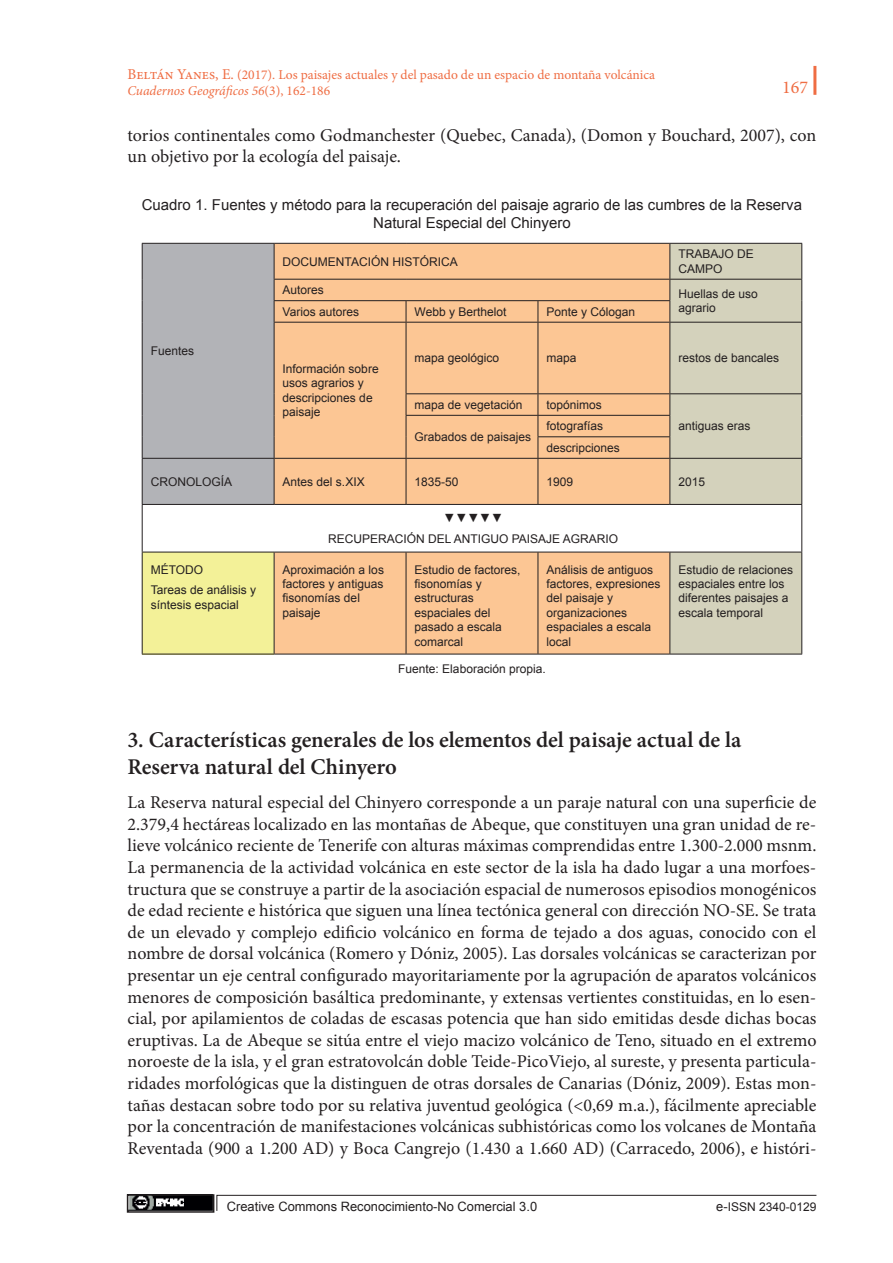
<style>
.page{position:relative;width:893px;height:1263px;background:#fff}
.page>*{position:absolute;margin:0;border:0;box-sizing:border-box;transform-origin:0 0}
.t1{font:600 22.5px/27px "Minion Pro";letter-spacing:-.005em;color:#231f20}
.t2{font:18px/21.6px "Minion Pro";color:#231f20}
.t3{font:18px "Minion Pro";color:#ef6d43}
.t4{font:15px/18px "Arial";color:#231f20;text-align:center}
.t5{font:13.5px/16.2px "Minion Pro";color:#ef6d43}
.t6{font:12.9px "Arial";color:#231f20}
.t7{font:12px/14.4px "Arial";color:#231f20}
.s1{font-size:15px}
.s2{font-style:italic}
.s3{font-size:12.9px}
</style>
<div class="page">
<hr style="left:813px;top:66px;width:3px;height:29px;background:#ef6d43">
<img style="left:130px;top:1197px;width:81px;height:13px">
<div style="left:127px;top:1194px;width:87px;height:19px;border:2px solid #231f20"></div>
<svg style="left:216px;top:1194px;width:601px;height:17px"></svg>
<svg style="left:274px;top:244px;width:396px;height:410px;background:#facb9f"></svg>
<svg style="left:670px;top:244px;width:131px;height:410px;background:#d7d5c2"></svg>
<div style="left:142px;top:552px;width:132px;height:102px;background:#f3f198"></div>
<hr style="left:274px;top:243px;width:132px;height:1px;background:#231f20">
<hr style="left:406px;top:243px;width:132px;height:1px;background:#231f20">
<hr style="left:538px;top:243px;width:132px;height:1px;background:#231f20">
<hr style="left:670px;top:243px;width:132px;height:1px;background:#231f20">
<hr style="left:669px;top:244px;width:1px;height:35px;background:#231f20">
<hr style="left:801px;top:244px;width:1px;height:35px;background:#231f20">
<hr style="left:274px;top:279px;width:132px;height:1px;background:#231f20">
<hr style="left:406px;top:279px;width:132px;height:1px;background:#231f20">
<hr style="left:538px;top:279px;width:132px;height:1px;background:#231f20">
<hr style="left:670px;top:279px;width:132px;height:1px;background:#231f20">
<hr style="left:274px;top:300px;width:132px;height:1px;background:#231f20">
<hr style="left:406px;top:300px;width:132px;height:1px;background:#231f20">
<svg style="left:406px;top:301px;width:1px;height:21px"></svg>
<hr style="left:538px;top:300px;width:132px;height:1px;background:#231f20">
<svg style="left:538px;top:301px;width:1px;height:21px"></svg>
<svg style="left:669px;top:280px;width:1px;height:42px"></svg>
<svg style="left:801px;top:280px;width:1px;height:42px"></svg>
<hr style="left:274px;top:322px;width:132px;height:1px;background:#231f20">
<hr style="left:406px;top:322px;width:132px;height:1px;background:#231f20">
<hr style="left:406px;top:323px;width:1px;height:70px;background:#231f20">
<hr style="left:538px;top:322px;width:132px;height:1px;background:#231f20">
<hr style="left:538px;top:323px;width:1px;height:70px;background:#231f20">
<hr style="left:670px;top:322px;width:132px;height:1px;background:#231f20">
<hr style="left:669px;top:323px;width:1px;height:70px;background:#231f20">
<hr style="left:801px;top:323px;width:1px;height:70px;background:#231f20">
<hr style="left:406px;top:393px;width:132px;height:1px;background:#231f20">
<hr style="left:538px;top:393px;width:132px;height:1px;background:#231f20">
<hr style="left:670px;top:393px;width:132px;height:1px;background:#231f20">
<hr style="left:406px;top:415px;width:132px;height:1px;background:#231f20">
<hr style="left:538px;top:415px;width:132px;height:1px;background:#231f20">
<div style="left:142px;top:243px;width:133px;height:261px;background:#b2b3b7"></div>
<svg style="left:406px;top:394px;width:1px;height:64px"></svg>
<hr style="left:538px;top:436px;width:132px;height:1px;background:#231f20">
<svg style="left:538px;top:394px;width:1px;height:64px"></svg>
<svg style="left:669px;top:394px;width:1px;height:64px"></svg>
<svg style="left:801px;top:394px;width:1px;height:64px"></svg>
<hr style="left:142px;top:458px;width:132px;height:1px;background:#231f20">
<hr style="left:142px;top:459px;width:1px;height:45px;background:#231f20">
<hr style="left:274px;top:458px;width:132px;height:1px;background:#231f20">
<hr style="left:274px;top:459px;width:1px;height:45px;background:#231f20">
<hr style="left:406px;top:458px;width:132px;height:1px;background:#231f20">
<hr style="left:406px;top:459px;width:1px;height:45px;background:#231f20">
<hr style="left:538px;top:458px;width:132px;height:1px;background:#231f20">
<hr style="left:538px;top:459px;width:1px;height:45px;background:#231f20">
<hr style="left:670px;top:458px;width:132px;height:1px;background:#231f20">
<hr style="left:669px;top:459px;width:1px;height:45px;background:#231f20">
<hr style="left:801px;top:459px;width:1px;height:45px;background:#231f20">
<hr style="left:142px;top:504px;width:132px;height:1px;background:#231f20">
<hr style="left:142px;top:505px;width:1px;height:47px;background:#231f20">
<hr style="left:274px;top:504px;width:132px;height:1px;background:#231f20">
<hr style="left:406px;top:504px;width:132px;height:1px;background:#231f20">
<hr style="left:538px;top:504px;width:132px;height:1px;background:#231f20">
<hr style="left:670px;top:504px;width:132px;height:1px;background:#231f20">
<hr style="left:801px;top:505px;width:1px;height:47px;background:#231f20">
<hr style="left:142px;top:552px;width:132px;height:1px;background:#231f20">
<hr style="left:142px;top:552px;width:1px;height:102px;background:#231f20">
<hr style="left:274px;top:552px;width:132px;height:1px;background:#231f20">
<hr style="left:274px;top:552px;width:1px;height:102px;background:#231f20">
<hr style="left:406px;top:552px;width:132px;height:1px;background:#231f20">
<hr style="left:406px;top:552px;width:1px;height:102px;background:#231f20">
<hr style="left:538px;top:552px;width:132px;height:1px;background:#231f20">
<hr style="left:538px;top:552px;width:1px;height:102px;background:#231f20">
<hr style="left:670px;top:552px;width:132px;height:1px;background:#231f20">
<hr style="left:669px;top:552px;width:1px;height:102px;background:#231f20">
<hr style="left:801px;top:552px;width:1px;height:102px;background:#231f20">
<hr style="left:142px;top:654px;width:132px;height:1px;background:#231f20">
<hr style="left:274px;top:654px;width:132px;height:1px;background:#231f20">
<hr style="left:406px;top:654px;width:132px;height:1px;background:#231f20">
<hr style="left:538px;top:654px;width:132px;height:1px;background:#231f20">
<hr style="left:670px;top:654px;width:132px;height:1px;background:#231f20">
<p class="t5" style="left:128px;top:66px;width:529px"><span class="s1">Beltán Yanes, E.</span> (2017). Los paisajes actuales y del pasado de un espacio de montaña volcánica<br><span class="s2">Cuadernos Geográficos 56</span>(3), 162-186</p>
<p class="t2" style="left:128px;top:124px;width:690px">torios continentales como Godmanchester (Quebec, Canada), (Domon y Bouchard, 2007), con un objetivo por la ecología del paisaje.</p>
<p class="t4" style="left:142px;top:196px;width:662px">Cuadro 1. Fuentes y método para la recuperación del paisaje agrario de las cumbres de la Reserva<br>Natural Especial del Chinyero</p>
<p class="t3" style="left:782px;top:75px;width:27px">167</p>
<p class="t7" style="left:151px;top:344px;width:45px">Fuentes</p>
<p class="t7" style="left:283px;top:254px;width:177px">DOCUMENTACIÓN HISTÓRICA</p>
<p class="t7" style="left:678px;top:247px;width:77px">TRABAJO DE<br>CAMPO</p>
<p class="t7" style="left:283px;top:283px;width:43px">Autores</p>
<p class="t7" style="left:678px;top:287px;width:81px">Huellas de uso</p>
<p class="t7" style="left:283px;top:304px;width:78px">Varios autores</p>
<p class="t7" style="left:415px;top:304px;width:93px">Webb y Berthelot</p>
<p class="t7" style="left:546px;top:304px;width:90px">Ponte y Cólogan</p>
<p class="t7" style="left:678px;top:301px;width:39px">agrario</p>
<p class="t7" style="left:283px;top:362px;width:98px">Información sobre usos agrarios y descripciones de paisaje</p>
<p class="t7" style="left:415px;top:351px;width:86px">mapa geológico</p>
<p class="t7" style="left:546px;top:351px;width:32px">mapa</p>
<p class="t7" style="left:678px;top:351px;width:102px">restos de bancales</p>
<p class="t7" style="left:415px;top:398px;width:110px">mapa de vegetación</p>
<p class="t7" style="left:546px;top:398px;width:57px">topónimos</p>
<p class="t7" style="left:678px;top:419px;width:74px">antiguas eras</p>
<p class="t7" style="left:415px;top:430px;width:118px">Grabados de paisajes</p>
<p class="t7" style="left:546px;top:416px;width:75px;line-height:21.5px">fotografías descripciones</p>
<p class="t7" style="left:151px;top:474px;width:83px">CRONOLOGÍA</p>
<p class="t7" style="left:283px;top:474px;width:84px">Antes del s.XIX</p>
<p class="t7" style="left:415px;top:474px;width:46px">1835-50</p>
<p class="t7" style="left:546px;top:474px;width:28px">1909</p>
<p class="t7" style="left:678px;top:474px;width:28px">2015</p>
<p class="t7" style="left:328px;top:508px;width:292px;line-height:20.7px;text-align:center">▼▼▼▼▼<br>RECUPERACIÓN DEL ANTIGUO PAISAJE AGRARIO</p>
<p class="t7" style="left:151px;top:559px;width:107px;line-height:20.7px">MÉTODO<br>Tareas de análisis y</p>
<p class="t7" style="left:151px;top:597px;width:90px">síntesis espacial</p>
<p class="t7" style="left:283px;top:562px;width:103px">Aproximación a los factores y antiguas fisonomías del paisaje</p>
<p class="t7" style="left:415px;top:562px;width:108px">Estudio de factores, fisonomías y estructuras espaciales del pasado a escala comarcal</p>
<p class="t7" style="left:546px;top:562px;width:116px">Análisis de antiguos factores, expresiones del paisaje y organizaciones espaciales a escala local</p>
<p class="t7" style="left:678px;top:562px;width:116px">Estudio de relaciones espaciales entre los diferentes paisajes a escala temporal</p>
<p class="t7" style="left:398px;top:662px;width:149px">Fuente: Elaboración propia.</p>
<p class="t1" style="left:128px;top:726px;width:615px">3. Características generales de los elementos del paisaje actual de la<br>Reserva natural del Chinyero</p>
<p class="t2" style="left:128px;top:792px;width:690px;text-align:justify">La Reserva natural especial del Chinyero corresponde a un paraje natural con una superficie de 2.379,4 hectáreas localizado en las montañas de Abeque, que constituyen una gran unidad de re&shy;lieve volcánico reciente de Tenerife con alturas máximas comprendidas entre 1.300-2.000 msnm.<br>La permanencia de la actividad volcánica en este sector de la isla ha dado lugar a una morfoes&shy;tructura que se construye a partir de la asociación espacial de numerosos episodios monogénicos de edad reciente e histórica que siguen una línea tectónica general con dirección NO-SE. Se trata de un elevado y complejo edificio volcánico en forma de tejado a dos aguas, conocido con el nombre de dorsal volcánica (Romero y Dóniz, 2005). Las dorsales volcánicas se caracterizan por presentar un eje central configurado mayoritariamente por la agrupación de aparatos volcánicos menores de composición basáltica predominante, y extensas vertientes constituidas, en lo esen&shy;cial, por apilamientos de coladas de escasas potencia que han sido emitidas desde dichas bocas eruptivas. La de Abeque se sitúa entre el viejo macizo volcánico de Teno, situado en el extremo noroeste de la isla, y el gran estratovolcán doble Teide-PicoViejo, al sureste, y presenta particula&shy;ridades morfológicas que la distinguen de otras dorsales de Canarias (Dóniz, 2009). Estas mon&shy;tañas destacan sobre todo por su relativa juventud geológica (&lt;0,69 m.a.), fácilmente apreciable por la concentración de manifestaciones volcánicas subhistóricas como los volcanes de Montaña Reventada (900 a 1.200 AD) y Boca Cangrejo (1.430 a 1.660 AD) (Carracedo, 2006), e históri-</p>
<p class="t6" style="left:227px;top:1198px;width:312px">Creative Commons Reconocimiento-No Comercial 3.0</p>
<p class="t7" style="left:716px;top:1200px;width:102px"><span class="s3">e-</span>ISSN 2340-0129</p>
</div>
